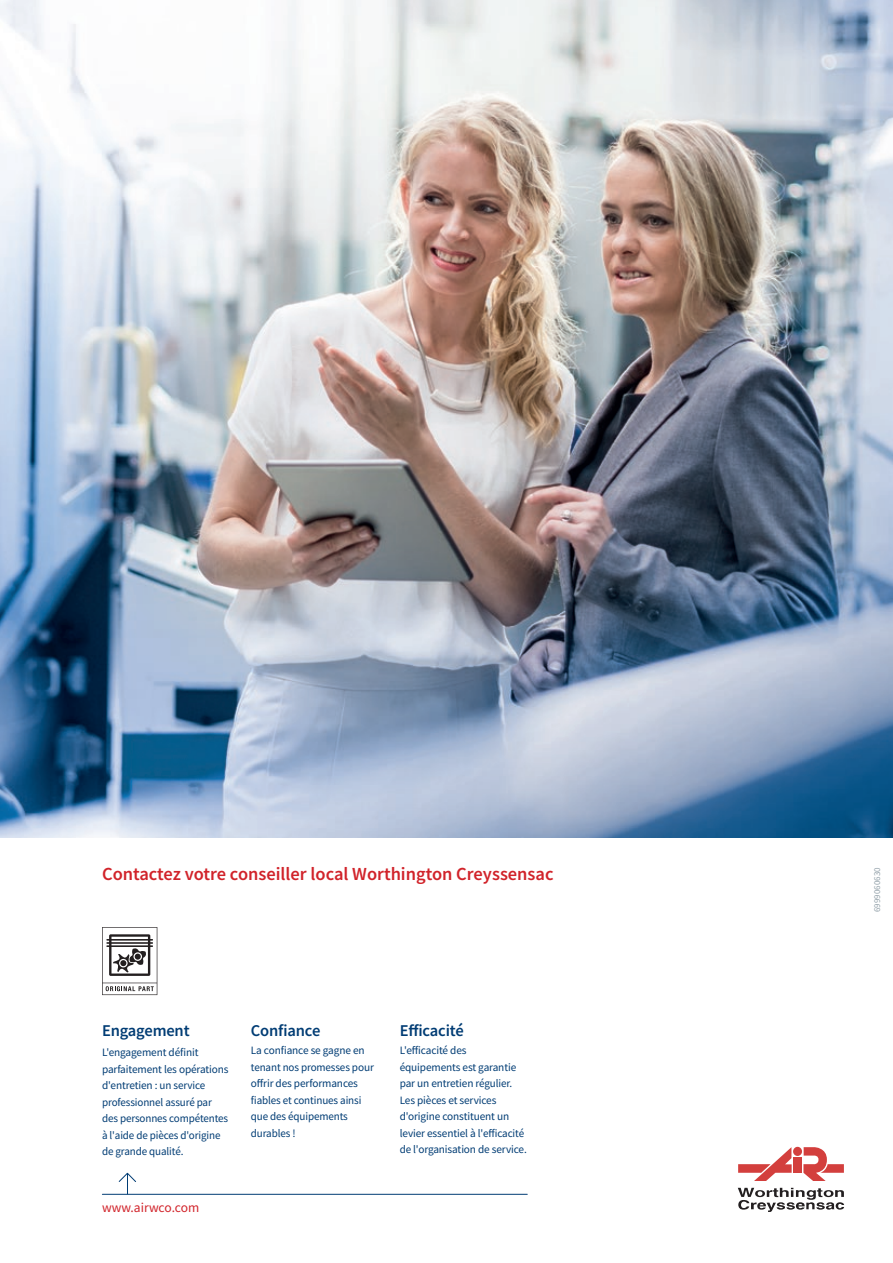
<style>
.page{position:relative;width:893px;height:1263px;background:#fff}
.page>*{position:absolute;margin:0;border:0;box-sizing:border-box;transform-origin:0 0}
.t1{font:600 18.45px "Source Sans Pro";color:#d1232a}
.t2{font:600 16.5px "Source Sans Pro";letter-spacing:-.01em;color:#003c74}
.t3{font:13.5px "Source Sans Pro";color:#d1232a}
.t4{font:11.25px/16.5px "Source Sans Pro";letter-spacing:-.01em;color:#003c74}
.t5{font:9px "Source Sans Pro";color:#94a2aa}
</style>
<div class="page">
<img style="left:0;top:0;width:893px;height:838px">
<svg style="left:738px;top:1188px;width:106px;height:24px"></svg>
<svg style="left:738px;top:1147px;width:54px;height:34px"></svg>
<div style="left:793px;top:1157px;width:9px;height:16px;background:#d33f3d"></div>
<div style="left:793px;top:1147px;width:9px;height:9px;background:#d33f3d;border-radius:50%"></div>
<svg style="left:803px;top:1147px;width:41px;height:34px"></svg>
<svg style="left:118px;top:1172px;width:18px;height:22px"></svg>
<hr style="left:102px;top:1194px;width:425px;height:1px;background:#003c74">
<svg style="left:102px;top:927px;width:55px;height:68px"></svg>
<h1 class="t1" style="left:102px;top:861px;width:453px">Contactez votre conseiller local Worthington Creyssensac</h1>
<h2 class="t2" style="left:102px;top:1019px;width:89px">Engagement</h2>
<p class="t4" style="left:102px;top:1044px;width:128px">L'engagement définit parfaitement les opérations d'entretien : un service professionnel assuré par des personnes compétentes à l'aide de pièces d'origine de grande qualité.</p>
<p class="t3" style="left:102px;top:1199px;width:99px">www.airwco.com</p>
<h2 class="t2" style="left:251px;top:1019px;width:71px">Confiance</h2>
<p class="t4" style="left:251px;top:1042px;width:125px">La confiance se gagne en tenant nos promesses pour offrir des performances fiables et continues ainsi que des équipements durables !</p>
<h2 class="t2" style="left:400px;top:1019px;width:66px">Efficacité</h2>
<p class="t4" style="left:400px;top:1042px;width:129px">L'efficacité des équipements est garantie par un entretien régulier.<br>Les pièces et services d'origine constituent un levier essentiel à l'efficacité de l'organisation de service.</p>
<p class="t5" style="left:871px;top:912px;width:46px;rotate:-90deg">6999060630</p>
</div>
